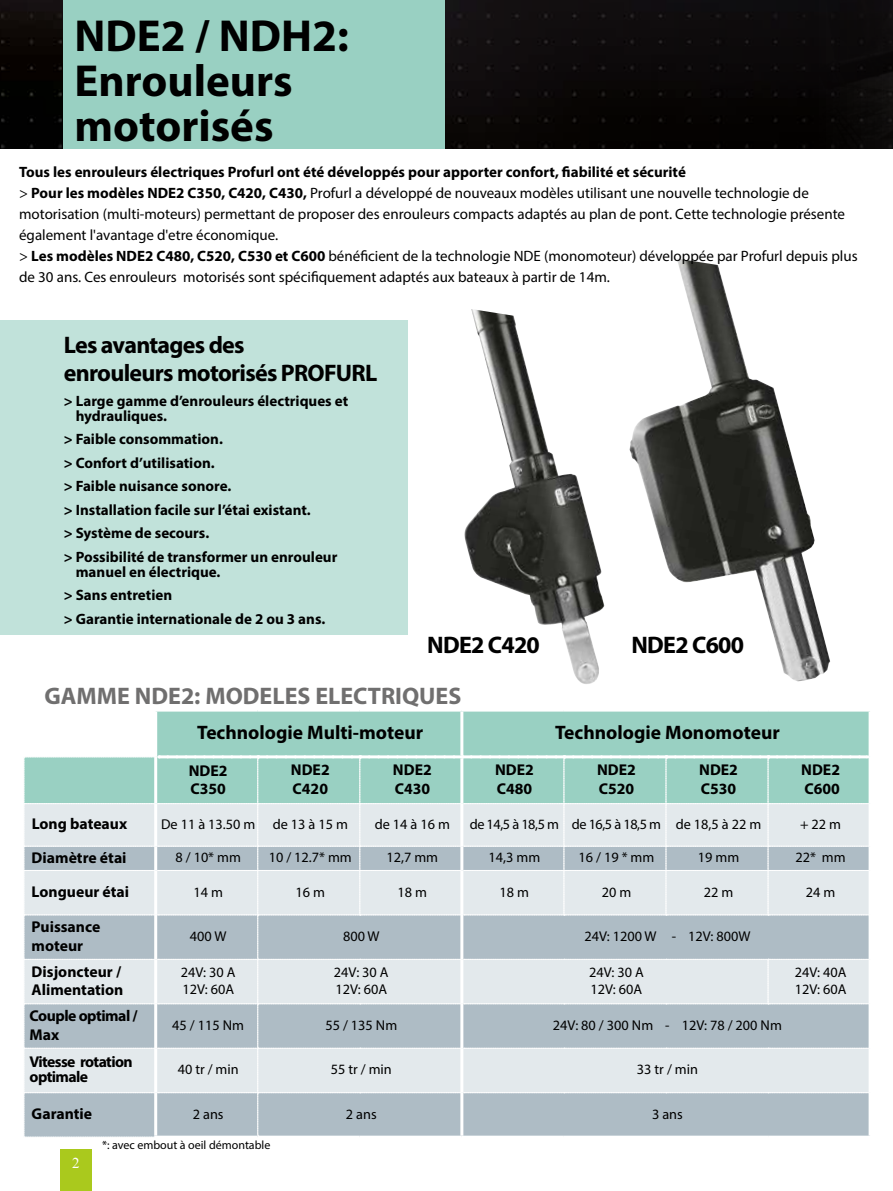
<style>
.page{position:relative;width:893px;height:1191px;background:#fff}
.page>*{position:absolute;margin:0;border:0;box-sizing:border-box;transform-origin:0 0}
.t1{font:700 45px/45px "Myriad Pro";color:#000}
.t2{font:700 24px/28.8px "Myriad Pro";letter-spacing:-.03em;color:#000}
.t3{font:700 24px "Myriad Pro";color:#706f6f}
.t4{font:700 19.5px "Myriad Pro";color:#000}
.t5{font:700 15.6px/18.8px "Myriad Pro";color:#000}
.t6{font:700 15.6px/15px "Myriad Pro";letter-spacing:-.04em;color:#000}
.t7{font:700 15.6px/18.8px "Myriad Pro";letter-spacing:-.03em;color:#000}
.t8{font:15px/21px "Myriad Pro";color:#000}
.t9{font:700 15px/23.5px "Myriad Pro";color:#000}
.t10{font:15px "Times New Roman";color:#fff}
.t11{font:14.25px/17.1px "Myriad Pro";color:#000}
.t12{font:14.25px "Myriad Pro";letter-spacing:-.03em;color:#000}
.t13{font:12px "Myriad Pro";color:#000}
.s1{font-weight:700}
</style>
<div class="page">
<img style="left:0;top:0;width:893px;height:149px">
<div style="left:60px;top:1149px;width:32px;height:42px;background:#aac91d"></div>
<svg style="left:24px;top:710px;width:845px;height:427px;background:#c3d5d7"></svg>
<div style="left:0;top:321px;width:408px;height:314px;background:#c1e2da"></div>
<img style="left:464px;top:309px;width:140px;height:375px">
<div style="left:64px;top:0;width:381px;height:149px;background:#99d0c2"></div>
<img style="left:629px;top:258px;width:201px;height:423px">
<h1 class="t1" style="left:74px;top:12px;width:276px">NDE2 / NDH2:<br>Enrouleurs motorisés</h1>
<p class="t8" style="left:19px;top:161px;width:840px"><span class="s1">Tous les enrouleurs électriques Profurl ont été développés pour apporter confort, fiabilité et sécurité<br></span>&gt; <span class="s1">Pour les modèles NDE2 C350, C420, C430,</span> Profurl a développé de nouveaux modèles utilisant une nouvelle technologie de motorisation (multi-moteurs) permettant de proposer des enrouleurs compacts adaptés au plan de pont. Cette technologie présente également l'avantage d'etre économique.<br>&gt; <span class="s1">Les modèles NDE2 C480, C520, C530 et C600</span> bénéficient de la technologie NDE (monomoteur) développée par Profurl depuis plus de 30 ans. Ces enrouleurs motorisés sont spécifiquement adaptés aux bateaux à partir de 14m.</p>
<h2 class="t2" style="left:64px;top:329px;width:315px">Les avantages des<br>enrouleurs motorisés PROFURL</h2>
<p class="t9" style="left:76px;top:392px;width:274px;line-height:15px;text-indent:-12px">&gt; Large gamme d’enrouleurs électriques et hydrauliques.</p>
<p class="t9" style="left:64px;top:427px;width:275px">&gt; Faible consommation.<br>&gt; Confort d’utilisation.<br>&gt; Faible nuisance sonore.<br>&gt; Installation facile sur l’étai existant.<br>&gt; Système de secours.<br>&gt; Possibilité de transformer un enrouleur</p>
<p class="t9" style="left:64px;top:559px;width:263px;text-indent:12px">manuel en électrique.<br>&gt; Sans entretien<br>&gt; Garantie internationale de 2 ou 3 ans.</p>
<h2 class="t2" style="left:427px;top:630px;width:114px">NDE2 C420</h2>
<h2 class="t2" style="left:631px;top:630px;width:114px">NDE2 C600</h2>
<h2 class="t3" style="left:45px;top:680px;width:418px">GAMME NDE2: MODELES ELECTRIQUES</h2>
<h3 class="t4" style="left:197px;top:720px;width:228px">Technologie Multi-moteur</h3>
<h3 class="t4" style="left:555px;top:720px;width:226px">Technologie Monomoteur</h3>
<p class="t5" style="left:189px;top:761px;width:40px;line-height:18px">NDE2<br>C350</p>
<p class="t5" style="left:291px;top:760px;width:40px">NDE2<br>C420</p>
<p class="t5" style="left:393px;top:760px;width:40px">NDE2<br>C430</p>
<p class="t5" style="left:495px;top:760px;width:40px">NDE2<br>C480</p>
<p class="t5" style="left:597px;top:760px;width:40px">NDE2<br>C520</p>
<p class="t5" style="left:699px;top:760px;width:40px">NDE2<br>C530</p>
<p class="t5" style="left:801px;top:760px;width:40px">NDE2<br>C600</p>
<p class="t5" style="left:32px;top:814px;width:97px">Long bateaux</p>
<p class="t11" style="left:161px;top:815px;width:188px">De 11 à 13.50 m de 13 à 15 m</p>
<p class="t11" style="left:375px;top:815px;width:77px">de 14 à 16 m</p>
<p class="t12" style="left:470px;top:815px;width:293px">de 14,5 à 18,5 m de 16,5 à 18,5 m de 18,5 à 22 m</p>
<p class="t11" style="left:800px;top:815px;width:43px">+ 22 m</p>
<p class="t5" style="left:32px;top:847px;width:96px">Diamètre étai</p>
<p class="t11" style="left:175px;top:848px;width:67px">8 / 10* mm</p>
<p class="t11" style="left:269px;top:848px;width:85px">10 / 12.7* mm</p>
<p class="t11" style="left:386px;top:848px;width:53px">12,7 mm</p>
<p class="t11" style="left:489px;top:848px;width:53px">14,3 mm</p>
<p class="t11" style="left:578px;top:848px;width:77px">16 / 19 * mm</p>
<p class="t11" style="left:698px;top:848px;width:43px">19 mm</p>
<p class="t11" style="left:795px;top:848px;width:52px">22* mm</p>
<p class="t5" style="left:32px;top:882px;width:99px">Longueur étai</p>
<p class="t11" style="left:193px;top:883px;width:31px">14 m</p>
<p class="t11" style="left:296px;top:883px;width:31px">16 m</p>
<p class="t11" style="left:398px;top:883px;width:31px">18 m</p>
<p class="t11" style="left:500px;top:883px;width:31px">18 m</p>
<p class="t11" style="left:602px;top:883px;width:31px">20 m</p>
<p class="t11" style="left:704px;top:883px;width:31px">22 m</p>
<p class="t11" style="left:806px;top:883px;width:31px">24 m</p>
<p class="t5" style="left:32px;top:917px;width:70px">Puissance moteur</p>
<p class="t11" style="left:190px;top:927px;width:38px">400 W</p>
<p class="t11" style="left:343px;top:927px;width:38px">800 W</p>
<p class="t11" style="left:584px;top:927px;width:167px">24V: 1200 W - 12V: 800W</p>
<p class="t5" style="left:32px;top:961px;width:93px">Disjoncteur /<br>Alimentation</p>
<p class="t11" style="left:181px;top:963px;width:56px">24V: 30 A<br>12V: 60A</p>
<p class="t11" style="left:334px;top:963px;width:56px">24V: 30 A<br>12V: 60A</p>
<p class="t11" style="left:589px;top:963px;width:56px">24V: 30 A<br>12V: 60A</p>
<p class="t11" style="left:795px;top:963px;width:53px">24V: 40A<br>12V: 60A</p>
<p class="t7" style="left:30px;top:1006px;width:110px">Couple optimal /<br>Max</p>
<p class="t11" style="left:172px;top:1016px;width:73px">45 / 115 Nm</p>
<p class="t11" style="left:325px;top:1016px;width:73px">55 / 135 Nm</p>
<p class="t11" style="left:553px;top:1016px;width:230px">24V: 80 / 300 Nm - 12V: 78 / 200 Nm</p>
<p class="t6" style="left:30px;top:1054px;width:105px">Vitesse rotation optimale</p>
<p class="t11" style="left:178px;top:1060px;width:63px">40 tr / min</p>
<p class="t11" style="left:331px;top:1060px;width:63px">55 tr / min</p>
<p class="t11" style="left:637px;top:1060px;width:63px">33 tr / min</p>
<p class="t5" style="left:32px;top:1104px;width:62px">Garantie</p>
<p class="t11" style="left:193px;top:1105px;width:32px">2 ans</p>
<p class="t11" style="left:346px;top:1105px;width:32px">2 ans</p>
<p class="t11" style="left:652px;top:1105px;width:32px">3 ans</p>
<p class="t13" style="left:102px;top:1137px;width:170px">*: avec embout à oeil démontable</p>
<p class="t10" style="left:72px;top:1152px;width:9px">2</p>
</div>
